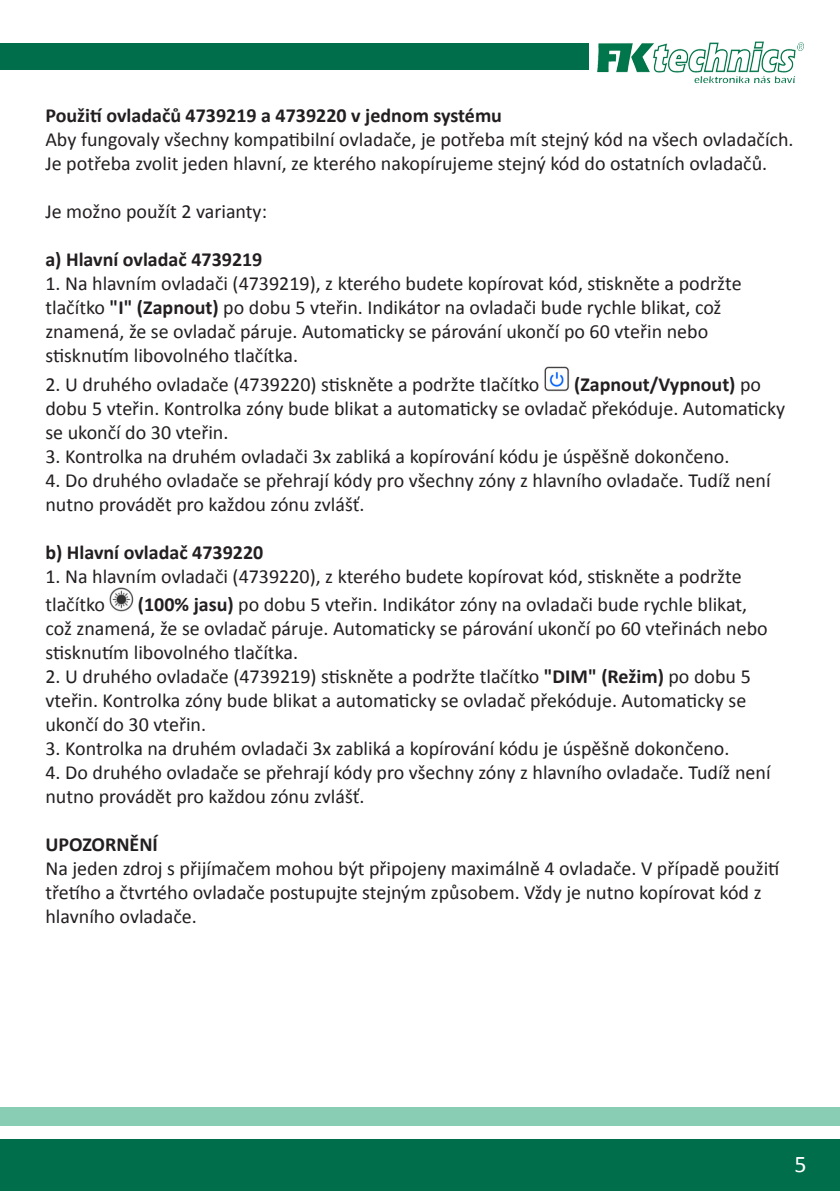
<style>
.page{position:relative;width:840px;height:1191px;background:#fff}
.page>*{position:absolute;margin:0;border:0;box-sizing:border-box;transform-origin:0 0}
.t1{font:24px "Calibri";color:#fff}
.t2{font:20px/24px "Calibri";color:#231f20}
.t3{font:700 20px "Calibri";color:#231f20}
.s1{font-weight:700}
</style>
<div class="page">
<div style="left:0;top:44px;width:587px;height:26px;background:#006e4a"></div>
<img style="left:588px;top:41px;width:216px;height:42px">
<div style="left:0;top:1140px;width:839px;height:51px;background:#006e4a"></div>
<div style="left:0;top:1107px;width:839px;height:18px;background:#89ceb4"></div>
<img style="left:544px;top:366px;width:25px;height:25px">
<img style="left:109px;top:587px;width:24px;height:24px">
<p class="t3" style="left:45px;top:103px;width:458px">Použití ovladačů 4739219 a 4739220 v jednom systému</p>
<p class="t2" style="left:45px;top:128px;width:749px">Aby fungovaly všechny kompatibilní ovladače, je potřeba mít stejný kód na všech ovladačích.</p>
<p class="t2" style="left:45px;top:152px;width:723px">Je potřeba zvolit jeden hlavní, ze kterého nakopírujeme stejný kód do ostatních ovladačů.</p>
<p class="t2" style="left:45px;top:200px;width:223px">Je možno použít 2 varianty:</p>
<p class="t3" style="left:45px;top:247px;width:218px">a) Hlavní ovladač 4739219</p>
<p class="t2" style="left:45px;top:272px;width:697px">1. Na hlavním ovladači (4739219), z kterého budete kopírovat kód, stiskněte a podržte tlačítko <span class="s1">"I" (Zapnout)</span> po dobu 5 vteřin. Indikátor na ovladači bude rychle blikat, což znamená, že se ovladač páruje. Automaticky se párování ukončí po 60 vteřin nebo stisknutím libovolného tlačítka.</p>
<p class="t2" style="left:45px;top:373px;width:495px">2. U druhého ovladače (4739220) stiskněte a podržte tlačítko</p>
<p class="t2" style="left:45px;top:373px;width:741px;text-indent:528px"><span class="s1">(Zapnout/Vypnout)</span> po dobu 5 vteřin. Kontrolka zóny bude blikat a automaticky se ovladač překóduje. Automaticky se ukončí do 30 vteřin.</p>
<p class="t2" style="left:45px;top:445px;width:685px">3. Kontrolka na druhém ovladači 3x zabliká a kopírování kódu je úspěšně dokončeno.</p>
<p class="t2" style="left:45px;top:469px;width:726px">4. Do druhého ovladače se přehrají kódy pro všechny zóny z hlavního ovladače. Tudíž není nutno provádět pro každou zónu zvlášť.</p>
<p class="t3" style="left:45px;top:540px;width:219px">b) Hlavní ovladač 4739220</p>
<p class="t2" style="left:45px;top:563px;width:697px;line-height:27.8px">1. Na hlavním ovladači (4739220), z kterého budete kopírovat kód, stiskněte a podržte tlačítko</p>
<p class="t2" style="left:45px;top:592px;width:723px;text-indent:92px"><span class="s1">(100% jasu)</span> po dobu 5 vteřin. Indikátor zóny na ovladači bude rychle blikat, což znamená, že se ovladač páruje. Automaticky se párování ukončí po 60 vteřinách nebo stisknutím libovolného tlačítka.</p>
<p class="t2" style="left:45px;top:664px;width:706px">2. U druhého ovladače (4739219) stiskněte a podržte tlačítko <span class="s1">"DIM" (Režim)</span> po dobu 5 vteřin. Kontrolka zóny bude blikat a automaticky se ovladač překóduje. Automaticky se ukončí do 30 vteřin.</p>
<p class="t2" style="left:45px;top:736px;width:685px">3. Kontrolka na druhém ovladači 3x zabliká a kopírování kódu je úspěšně dokončeno.</p>
<p class="t2" style="left:45px;top:760px;width:726px">4. Do druhého ovladače se přehrají kódy pro všechny zóny z hlavního ovladače. Tudíž není nutno provádět pro každou zónu zvlášť.</p>
<p class="t3" style="left:45px;top:832px;width:114px">UPOZORNĚNÍ</p>
<p class="t2" style="left:45px;top:856px;width:735px">Na jeden zdroj s přijímačem mohou být připojeny maximálně 4 ovladače. V případě použití třetího a čtvrtého ovladače postupujte stejným způsobem. Vždy je nutno kopírovat kód z hlavního ovladače.</p>
<p class="t1" style="left:794px;top:1148px;width:14px">5</p>
</div>
